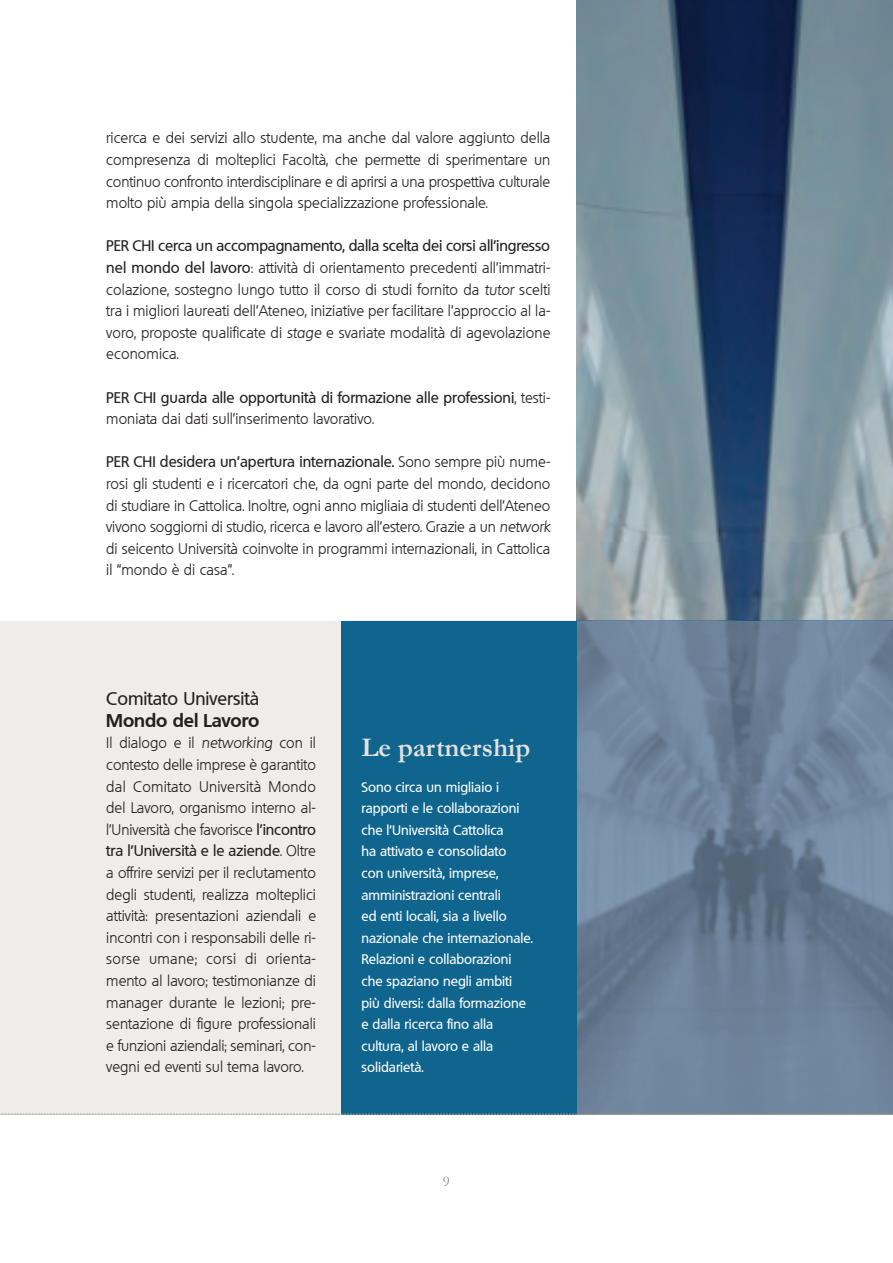
<style>
.page{position:relative;width:893px;height:1263px;background:#fff}
.page>*{position:absolute;margin:0;border:0;box-sizing:border-box;transform-origin:0 0}
.t1{font:700 27px "Garamond";color:#e4e1de}
.t2{font:500 18px "Quebec";color:#231f20}
.t3{font:700 18px "Quebec";color:#231f20}
.t4{font:300 15px/21.6px "Quebec";color:#231f20;text-align:justify}
.t5{font:500 15px/21.6px "Quebec";color:#231f20}
.t6{font:15px "Garamond";color:#808285}
.t7{font:500 13.5px/21.6px "Quebec";color:#fff}
.s1{font-weight:500}
.s2{font-style:italic}
.s3{font-weight:300}
</style>
<div class="page">
<img style="left:577px;top:0;width:316px;height:621px">
<div style="left:0;top:621px;width:342px;height:493px;background:#efedeb"></div>
<img style="left:577px;top:621px;width:316px;height:493px">
<div style="left:342px;top:621px;width:235px;height:493px;background:#0f658e"></div>
<svg style="left:0;top:1114px;width:893px;height:1px"></svg>
<p class="t4" style="left:106px;top:127px;width:446px">ricerca e dei servizi allo studente, ma anche dal valore aggiunto della compresenza di molteplici Facoltà, che permette di sperimentare un continuo confronto interdisciplinare e di aprirsi a una prospettiva culturale molto più ampia della singola specializzazione professionale.</p>
<p class="t4" style="left:106px;top:235px;width:446px"><span class="s1">PER CHI cerca un accompagnamento, dalla scelta dei corsi all’ingresso nel mondo del lavoro</span>: attività di orientamento precedenti all’immatri&shy;colazione, sostegno lungo tutto il corso di studi fornito da <span class="s2">tutor</span> scelti tra i migliori laureati dell’Ateneo, iniziative per facilitare l’approccio al la&shy;voro, proposte qualificate di <span class="s2">stage</span> e svariate modalità di agevolazione economica.</p>
<p class="t5" style="left:106px;top:386px;width:446px">PER CHI guarda alle opportunità di formazione alle professioni<span class="s3">, testi&shy;moniata dai dati sull’inserimento lavorativo.</span></p>
<p class="t4" style="left:106px;top:451px;width:446px"><span class="s1">PER CHI desidera un’apertura internazionale.</span> Sono sempre più nume&shy;rosi gli studenti e i ricercatori che, da ogni parte del mondo, decidono di studiare in Cattolica. Inoltre, ogni anno migliaia di studenti dell’Ateneo vivono soggiorni di studio, ricerca e lavoro all’estero. Grazie a un <span class="s2">network </span>di seicento Università coinvolte in programmi internazionali, in Cattolica il “mondo è di casa”.</p>
<p class="t2" style="left:106px;top:687px;width:154px">Comitato Università</p>
<p class="t3" style="left:106px;top:708px;width:155px">mondo del lavoro</p>
<p class="t4" style="left:106px;top:732px;width:211px">Il dialogo e il <span class="s2">networking</span> con il contesto delle imprese è garantito dal Comitato Università Mondo del Lavoro, organismo interno al&shy;l’Università che favorisce <span class="s1">l’incontro tra l’Università e le aziende</span>. Oltre a offrire servizi per il reclutamento degli studenti, realizza molteplici attività: presentazioni aziendali e incontri con i responsabili delle ri&shy;sorse umane; corsi di orienta&shy;mento al lavoro; testimonianze di manager durante le lezioni; pre&shy;sentazione di figure professionali e funzioni aziendali; seminari, con&shy;vegni ed eventi sul tema lavoro.</p>
<h1 class="t1" style="left:361px;top:733px;width:170px">Le partnership</h1>
<p class="t7" style="left:361px;top:776px;width:173px">Sono circa un migliaio i rapporti e le collaborazioni che l’Università Cattolica<br>ha attivato e consolidato<br>con università, imprese, amministrazioni centrali<br>ed enti locali, sia a livello nazionale che internazionale.<br>Relazioni e collaborazioni che spaziano negli ambiti più diversi: dalla formazione e dalla ricerca fino alla cultura, al lavoro e alla solidarietà.</p>
<p class="t6" style="left:443px;top:1173px;width:9px">9</p>
</div>
